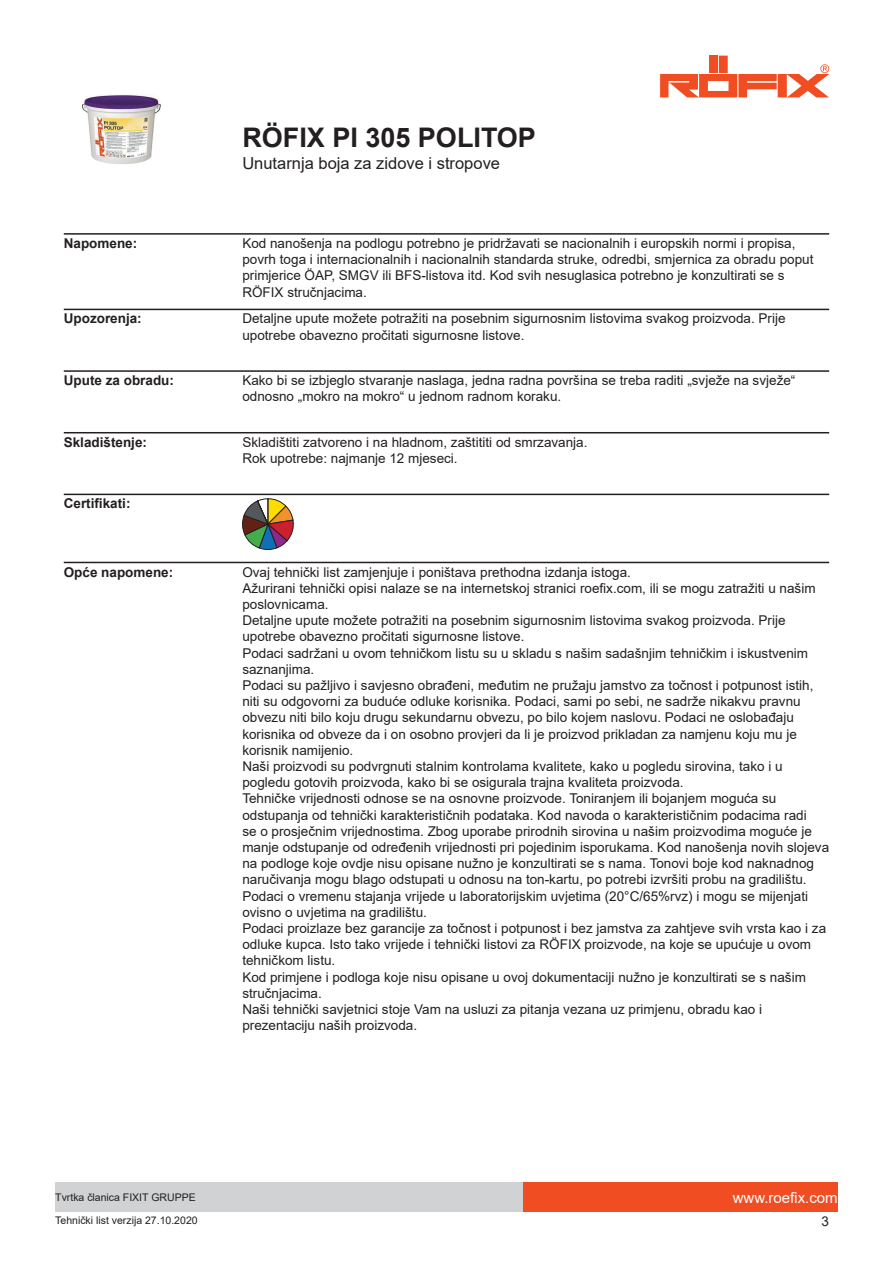
<style>
.page{position:relative;width:893px;height:1263px;background:#fff}
.page>*{position:absolute;margin:0;border:0;box-sizing:border-box;transform-origin:0 0}
.t1{font:700 27px "Arial";color:#231f20}
.t2{font:16.5px "Arial";color:#231f20}
.t3{font:15px "Arial";color:#fff}
.t4{font:13.5px/16.2px "Arial";color:#231f20}
.t5{font:700 13.5px "Arial";color:#231f20}
.t6{font:10.5px "Arial";color:#231f20}
</style>
<div class="page">
<img style="left:82px;top:94px;width:79px;height:70px">
<div style="left:719px;top:56px;width:9px;height:17px;background:#f04d22"></div>
<div style="left:709px;top:56px;width:9px;height:17px;background:#f04d22"></div>
<svg style="left:660px;top:64px;width:169px;height:33px"></svg>
<div style="left:523px;top:1182px;width:315px;height:30px;background:#f04d22"></div>
<div style="left:55px;top:1182px;width:468px;height:30px;background:#d1d2d4"></div>
<hr style="left:64px;top:233px;width:765px;height:2px;background:#231f20">
<hr style="left:64px;top:309px;width:765px;height:1px;background:#231f20">
<hr style="left:64px;top:370px;width:765px;height:2px;background:#231f20">
<hr style="left:64px;top:432px;width:765px;height:1px;background:#231f20">
<hr style="left:64px;top:494px;width:765px;height:1px;background:#231f20">
<svg style="left:242px;top:499px;width:51px;height:51px"></svg>
<hr style="left:64px;top:562px;width:765px;height:1px;background:#231f20">
<h1 class="t1" style="left:242px;top:119px;width:295px">RÖFIX PI 305 POLITOP</h1>
<p class="t2" style="left:242px;top:152px;width:259px">Unutarnja boja za zidove i stropove</p>
<p class="t5" style="left:64px;top:234px;width:75px">Napomene:</p>
<p class="t4" style="left:242px;top:235px;width:573px">Kod nanošenja na podlogu potrebno je pridržavati se nacionalnih i europskih normi i propisa, povrh toga i internacionalnih i nacionalnih standarda struke, odredbi, smjernica za obradu poput primjerice ÖAP, SMGV ili BFS-listova itd. Kod svih nesuglasica potrebno je konzultirati se s RÖFIX stručnjacima.</p>
<p class="t5" style="left:64px;top:309px;width:80px">Upozorenja:</p>
<p class="t4" style="left:242px;top:311px;width:545px">Detaljne upute možete potražiti na posebnim sigurnosnim listovima svakog proizvoda. Prije upotrebe obavezno pročitati sigurnosne listove.</p>
<p class="t5" style="left:64px;top:371px;width:112px">Upute za obradu:</p>
<p class="t4" style="left:242px;top:372px;width:554px">Kako bi se izbjeglo stvaranje naslaga, jedna radna površina se treba raditi „svježe na svježe“ odnosno „mokro na mokro“ u jednom radnom koraku.</p>
<p class="t5" style="left:64px;top:432px;width:85px">Skladištenje:</p>
<p class="t4" style="left:242px;top:434px;width:347px">Skladištiti zatvoreno i na hladnom, zaštititi od smrzavanja.<br>Rok upotrebe: najmanje 12 mjeseci.</p>
<p class="t5" style="left:64px;top:494px;width:68px">Certifikati:</p>
<p class="t5" style="left:64px;top:562px;width:111px">Opće napomene:</p>
<p class="t4" style="left:242px;top:564px;width:588px">Ovaj tehnički list zamjenjuje i poništava prethodna izdanja istoga.<br>Ažurirani tehnički opisi nalaze se na internetskoj stranici roefix.com, ili se mogu zatražiti u našim poslovnicama.<br>Detaljne upute možete potražiti na posebnim sigurnosnim listovima svakog proizvoda. Prije upotrebe obavezno pročitati sigurnosne listove.<br>Podaci sadržani u ovom tehničkom listu su u skladu s našim sadašnjim tehničkim i iskustvenim saznanjima.<br>Podaci su pažljivo i savjesno obrađeni, međutim ne pružaju jamstvo za točnost i potpunost istih, niti su odgovorni za buduće odluke korisnika. Podaci, sami po sebi, ne sadrže nikakvu pravnu obvezu niti bilo koju drugu sekundarnu obvezu, po bilo kojem naslovu. Podaci ne oslobađaju korisnika od obveze da i on osobno provjeri da li je proizvod prikladan za namjenu koju mu je korisnik namijenio.<br>Naši proizvodi su podvrgnuti stalnim kontrolama kvalitete, kako u pogledu sirovina, tako i u pogledu gotovih proizvoda, kako bi se osigurala trajna kvaliteta proizvoda.<br>Tehničke vrijednosti odnose se na osnovne proizvode. Toniranjem ili bojanjem moguća su odstupanja od tehnički karakterističnih podataka. Kod navoda o karakterističnim podacima radi<br>se o prosječnim vrijednostima. Zbog uporabe prirodnih sirovina u našim proizvodima moguće je manje odstupanje od određenih vrijednosti pri pojedinim isporukama. Kod nanošenja novih slojeva na podloge koje ovdje nisu opisane nužno je konzultirati se s nama. Tonovi boje kod naknadnog naručivanja mogu blago odstupati u odnosu na ton-kartu, po potrebi izvršiti probu na gradilištu.<br>Podaci o vremenu stajanja vrijede u laboratorijskim uvjetima (20°C/65%rvz) i mogu se mijenjati ovisno o uvjetima na gradilištu.<br>Podaci proizlaze bez garancije za točnost i potpunost i bez jamstva za zahtjeve svih vrsta kao i za odluke kupca. Isto tako vrijede i tehnički listovi za RÖFIX proizvode, na koje se upućuje u ovom tehničkom listu.<br>Kod primjene i podloga koje nisu opisane u ovoj dokumentaciji nužno je konzultirati se s našim stručnjacima.<br>Naši tehnički savjetnici stoje Vam na usluzi za pitanja vezana uz primjenu, obradu kao i prezentaciju naših proizvoda.</p>
<p class="t6" style="left:55px;top:1190px;width:142px">Tvrtka članica FIXIT GRUPPE</p>
<p class="t3" style="left:733px;top:1187px;width:107px">www.roefix.com</p>
<p class="t6" style="left:55px;top:1213px;width:144px">Tehnički list verzija 27.10.2020</p>
<p class="t4" style="left:821px;top:1213px;width:9px">3</p>
</div>
